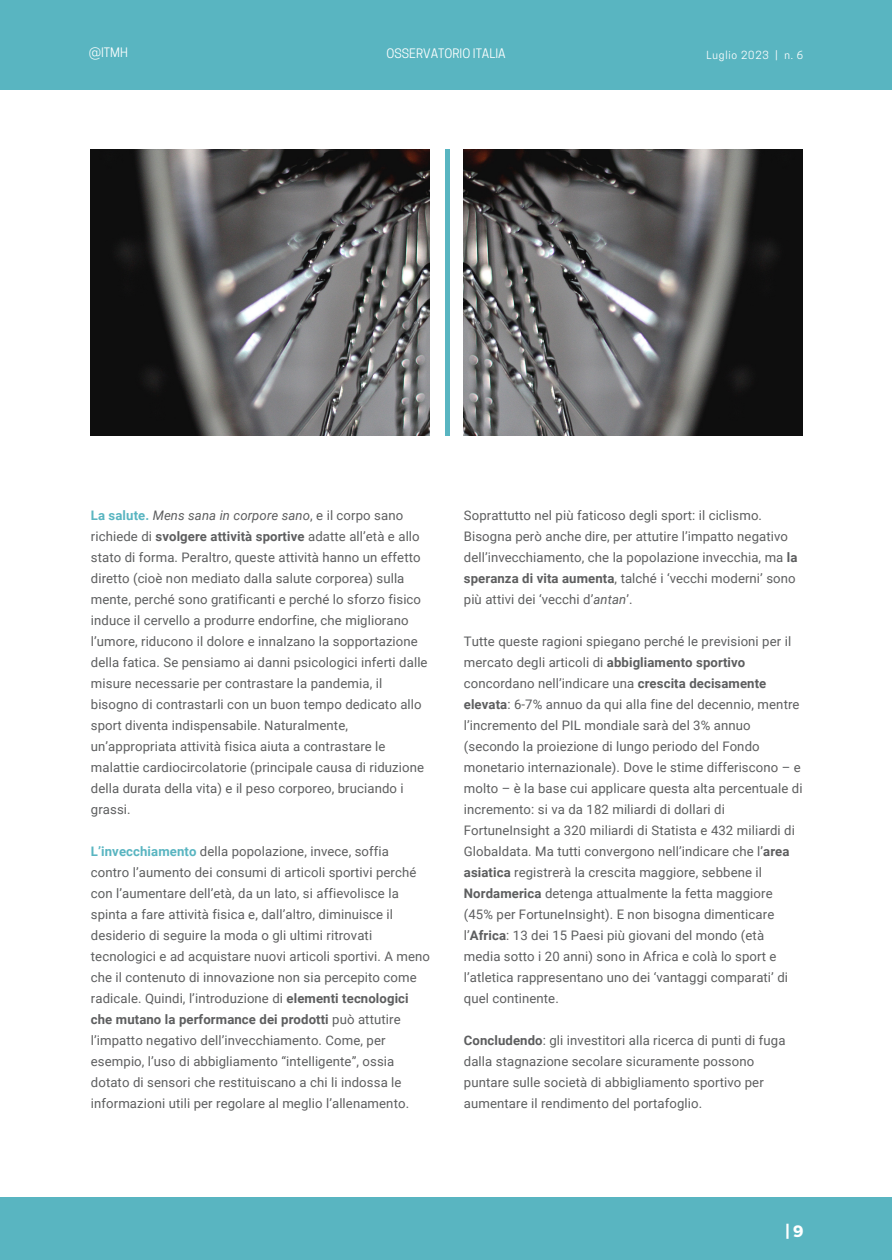
<style>
.page{position:relative;width:892px;height:1260px;background:#fff}
.page>*{position:absolute;margin:0;border:0;box-sizing:border-box;transform-origin:0 0}
.t1{font:700 16.54px "Montserrat";color:#fff}
.t2{font:13.12px/21px "Roboto";letter-spacing:.01em;color:#5d5e5f}
.t3{font:12.25px "Cooper Hewitt";color:#fff}
.t4{font:10.5px "Cooper Hewitt";letter-spacing:.08em;color:#fff}
.s1{font-weight:700;color:#59b5c1}
.s2{font-style:italic}
.s3{font-weight:700}
</style>
<div class="page">
<div style="left:0;top:0;width:891px;height:90px;background:#59b5c1"></div>
<img style="left:463px;top:150px;width:339px;height:286px">
<div style="left:0;top:1197px;width:891px;height:63px;background:#59b5c1"></div>
<div style="left:445px;top:150px;width:5px;height:286px;background:#59b5c1"></div>
<img style="left:91px;top:150px;width:339px;height:286px">
<p class="t3" style="left:89px;top:48px;width:40px">@ITMH</p>
<p class="t3" style="left:386px;top:49px;width:121px">OSSERVATORIO ITALIA</p>
<p class="t4" style="left:706px;top:51px;width:98px">Luglio 2023 | n. 6</p>
<p class="t2" style="left:91px;top:505px;width:338px"><span class="s1">La salute.</span> <span class="s2">Mens sana in corpore sano</span>, e il corpo sano richiede di <span class="s3">svolgere attività sportive</span> adatte all’età e allo stato di forma. Peraltro, queste attività hanno un effetto diretto (cioè non mediato dalla salute corporea) sulla mente, perché sono gratificanti e perché lo sforzo fisico induce il cervello a produrre endorfine, che migliorano l’umore, riducono il dolore e innalzano la sopportazione della fatica. Se pensiamo ai danni psicologici inferti dalle misure necessarie per contrastare la pandemia, il bisogno di contrastarli con un buon tempo dedicato allo sport diventa indispensabile. Naturalmente, un’appropriata attività fisica aiuta a contrastare le malattie cardiocircolatorie (principale causa di riduzione della durata della vita) e il peso corporeo, bruciando i grassi.</p>
<p class="t2" style="left:91px;top:841px;width:340px"><span class="s1">L’invecchiamento</span> della popolazione, invece, soffia contro l’aumento dei consumi di articoli sportivi perché con l’aumentare dell’età, da un lato, si affievolisce la spinta a fare attività fisica e, dall’altro, diminuisce il desiderio di seguire la moda o gli ultimi ritrovati tecnologici e ad acquistare nuovi articoli sportivi. A meno che il contenuto di innovazione non sia percepito come radicale. Quindi, l’introduzione di <span class="s3">elementi tecnologici che mutano la performance dei prodotti</span> può attutire l’impatto negativo dell’invecchiamento. Come, per esempio, l’uso di abbigliamento “intelligente”, ossia dotato di sensori che restituiscano a chi li indossa le informazioni utili per regolare al meglio l’allenamento.</p>
<p class="t2" style="left:463px;top:505px;width:299px">Soprattutto nel più faticoso degli sport: il ciclismo.</p>
<p class="t2" style="left:463px;top:526px;width:335px">Bisogna però anche dire, per attutire l’impatto negativo dell’invecchiamento, che la popolazione invecchia, ma <span class="s3">la speranza di vita aumenta</span>, talché i ‘vecchi moderni’ sono più attivi dei ‘vecchi d’<span class="s2">antan</span>’.</p>
<p class="t2" style="left:463px;top:631px;width:340px">Tutte queste ragioni spiegano perché le previsioni per il mercato degli articoli di <span class="s3">abbigliamento sportivo </span>concordano nell’indicare una <span class="s3">crescita decisamente elevata</span>: 6-7% annuo da qui alla fine del decennio, mentre l’incremento del PIL mondiale sarà del 3% annuo (secondo la proiezione di lungo periodo del Fondo monetario internazionale). Dove le stime differiscono – e molto – è la base cui applicare questa alta percentuale di incremento: si va da 182 miliardi di dollari di FortuneInsight a 320 miliardi di Statista e 432 miliardi di Globaldata. Ma tutti convergono nell’indicare che l’<span class="s3">area asiatica</span> registrerà la crescita maggiore, sebbene il <span class="s3">Nordamerica</span> detenga attualmente la fetta maggiore (45% per FortuneInsight). E non bisogna dimenticare l’<span class="s3">Africa</span>: 13 dei 15 Paesi più giovani del mondo (età media sotto i 20 anni) sono in Africa e colà lo sport e l’atletica rappresentano uno dei ‘vantaggi comparati’ di quel continente.</p>
<p class="t2" style="left:463px;top:1030px;width:323px"><span class="s3">Concludendo</span>: gli investitori alla ricerca di punti di fuga dalla stagnazione secolare sicuramente possono puntare sulle società di abbigliamento sportivo per aumentare il rendimento del portafoglio.</p>
<p class="t1" style="left:785px;top:1220px;width:20px">|9</p>
</div>
